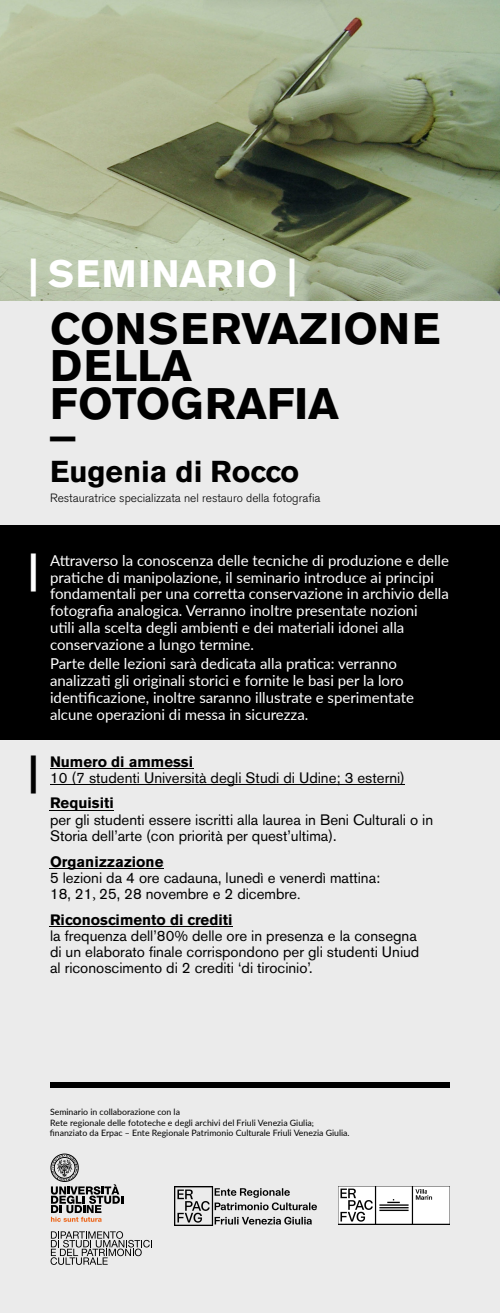
<style>
.page{position:relative;width:500px;height:1313px;background:#fff}
.page>*{position:absolute;margin:0;border:0;box-sizing:border-box;transform-origin:0 0}
.t1{font:700 43.75px/37.5px "Akzidenz Grotesk BE";color:#000}
.t2{font:700 37.94px "Akzidenz Grotesk BE";letter-spacing:.04em;color:#fff}
.t3{font:700 37.94px "Akzidenz Grotesk BE";color:#000}
.t4{font:700 30px "Akzidenz Grotesk BE";color:#000}
.t5{font:15px/16.9px "Lato";color:#fff}
.t6{font:15px/16.2px "Akzidenz Grotesk BE";color:#000}
.t7{font:700 15px "Akzidenz Grotesk BE";color:#000}
.t8{font:300 11.88px "Akzidenz Grotesk BE";color:#000}
.t9{font:8.75px/10.5px "Lato";color:#000}
.s1{font-family:"Minion Pro"}
</style>
<div class="page">
<div style="left:0;top:300px;width:500px;height:1012px;background:#ebebeb"></div>
<div style="left:0;top:525px;width:500px;height:215px;background:#000"></div>
<hr style="left:499px;top:0;width:1px;height:300px;background:#0093d1">
<img style="left:0;top:0;width:499px;height:300px">
<div style="left:51px;top:1153px;width:27px;height:28px;border:1px solid #000;border-radius:50%"></div>
<svg style="left:51px;top:1154px;width:72px;height:67px;background:#b1afad"></svg>
<svg style="left:51px;top:1231px;width:101px;height:33px;background:#b5b5b5"></svg>
<img style="left:338px;top:1186px;width:112px;height:38px">
<img style="left:175px;top:1186px;width:142px;height:39px">
<hr style="left:50px;top:767px;width:143px;height:1px;background:#000">
<hr style="left:50px;top:784px;width:355px;height:1px;background:#000">
<hr style="left:50px;top:926px;width:183px;height:1px;background:#000">
<hr style="left:50px;top:868px;width:114px;height:1px;background:#000">
<hr style="left:50px;top:810px;width:64px;height:1px;background:#000">
<div style="left:50px;top:1082px;width:400px;height:6px;background:#000"></div>
<h2 class="t2" style="left:29px;top:251px;width:269px">| SEMINARIO |</h2>
<h1 class="t1" style="left:50px;top:310px;width:392px">CONSERVAZIONE<br>DELLA<br>FOTOGRAFIA</h1>
<h2 class="t3" style="left:50px;top:415px;width:27px">−</h2>
<h3 class="t4" style="left:50px;top:454px;width:251px">Eugenia di Rocco</h3>
<p class="t8" style="left:50px;top:491px;width:272px">Restauratrice specializzata nel restauro della fotografia</p>
<h2 class="t2" style="left:29px;top:546px;width:10px">|</h2>
<p class="t5" style="left:50px;top:551px;width:401px">Attraverso la conoscenza delle tecniche di produzione e delle pratiche di manipolazione, il seminario introduce ai principi fondamentali per una corretta conservazione in archivio della fotografia analogica. Verranno inoltre presentate nozioni<br>utili alla scelta degli ambienti e dei materiali idonei alla conservazione a lungo termine.</p>
<p class="t5" style="left:50px;top:654px;width:366px">Parte delle lezioni sarà dedicata alla pratica: verranno analizzati gli originali storici e fornite le basi per la loro identificazione, inoltre saranno illustrate e sperimentate alcune operazioni di messa in sicurezza.</p>
<h2 class="t3" style="left:29px;top:748px;width:10px">|</h2>
<p class="t7" style="left:50px;top:752px;width:145px">Numero di ammessi</p>
<p class="t6" style="left:50px;top:769px;width:357px">10 (7 studenti Università degli Studi di Udine; 3 esterni)</p>
<p class="t7" style="left:50px;top:794px;width:65px">Requisiti</p>
<p class="t6" style="left:50px;top:811px;width:385px">per gli studenti essere iscritti alla laurea in Beni Culturali o in<br>Storia dell’arte (con priorità per quest’ultima).</p>
<p class="t7" style="left:50px;top:852px;width:115px">Organizzazione</p>
<p class="t6" style="left:50px;top:869px;width:332px">5 lezioni da 4 ore cadauna, lunedì e venerdì mattina:<br>18, 21<span class="s1">,</span> 25, 28 novembre e 2 dicembre<span class="s1">.</span></p>
<p class="t7" style="left:50px;top:910px;width:184px">Riconoscimento di crediti</p>
<p class="t6" style="left:50px;top:927px;width:371px">la frequenza dell’80% delle ore in presenza e la consegna di un elaborato fi nale corrispondono per gli studenti Uniud al riconoscimento di 2 crediti ‘di tirocinio’.</p>
<p class="t9" style="left:50px;top:1106px;width:301px">Seminario in collaborazione con la<br>Rete regionale delle fototeche e degli archivi del Friuli Venezia Giulia<span class="s1">; </span>finanziato da Erpac – Ente Regionale Patrimonio Culturale Friuli Venezia Giulia.</p>
</div>
